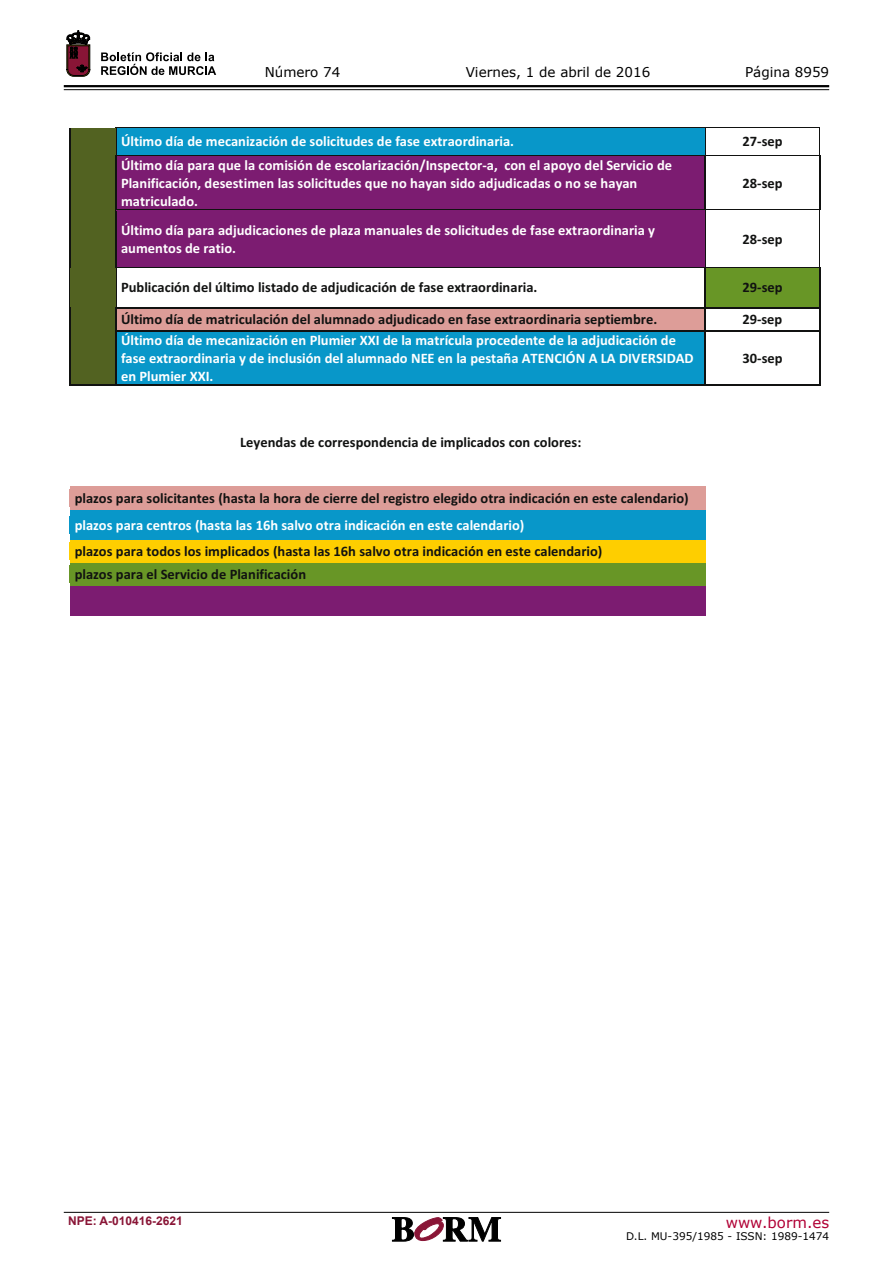
<style>
.page{position:relative;width:893px;height:1263px;background:#fff}
.page>*{position:absolute;margin:0;border:0;box-sizing:border-box;transform-origin:0 0}
.t1{font:15px "Verdana";color:#b10035}
.t2{font:700 14.55px/17.7px "Calibri";letter-spacing:.005em;color:#fff}
.t3{font:700 14.55px/22.8px "Calibri";letter-spacing:.005em;color:#111211}
.t4{font:13.5px "Verdana";color:#000}
.t5{font:700 12px "Arial";color:#891536}
.t6{font:10.5px "Verdana";color:#000}
</style>
<div class="page">
<hr style="left:64px;top:85px;width:765px;height:2px;background:#000">
<hr style="left:64px;top:89px;width:765px;height:1px;background:#000">
<svg style="left:101px;top:52px;width:115px;height:23px"></svg>
<svg style="left:67px;top:31px;width:23px;height:45px"></svg>
<hr style="left:64px;top:1212px;width:765px;height:1px;background:#000">
<svg style="left:392px;top:1217px;width:109px;height:24px"></svg>
<div style="left:70px;top:128px;width:46px;height:27px;background:#526221"></div>
<div style="left:116px;top:128px;width:589px;height:5px;background:#0897c9"></div>
<div style="left:116px;top:133px;width:5px;height:17px;background:#0897c9"></div>
<div style="left:700px;top:133px;width:5px;height:17px;background:#0897c9"></div>
<div style="left:116px;top:150px;width:589px;height:5px;background:#0897c9"></div>
<div style="left:121px;top:133px;width:579px;height:17px;background:#0897c9"></div>
<hr style="left:115px;top:128px;width:705px;height:1px;background:#111211">
<div style="left:70px;top:155px;width:45px;height:55px;background:#526221"></div>
<div style="left:116px;top:156px;width:5px;height:54px;background:#7c1c71"></div>
<hr style="left:700px;top:156px;width:4px;height:54px;background:#7c1c71">
<div style="left:121px;top:156px;width:579px;height:18px;background:#7c1c71"></div>
<div style="left:121px;top:174px;width:579px;height:18px;background:#7c1c71"></div>
<div style="left:121px;top:192px;width:579px;height:18px;background:#7c1c71"></div>
<svg style="left:69px;top:128px;width:1px;height:28px"></svg>
<svg style="left:115px;top:128px;width:2px;height:27px"></svg>
<hr style="left:115px;top:155px;width:590px;height:1px;background:#111211">
<hr style="left:116px;top:156px;width:589px;height:1px;background:#7c1c71">
<svg style="left:705px;top:129px;width:1px;height:26px"></svg>
<hr style="left:705px;top:155px;width:114px;height:1px;background:#111211">
<svg style="left:819px;top:129px;width:2px;height:27px"></svg>
<hr style="left:69px;top:156px;width:1px;height:54px;background:#111211">
<hr style="left:115px;top:156px;width:2px;height:54px;background:#111211">
<hr style="left:705px;top:156px;width:1px;height:54px;background:#111211">
<hr style="left:819px;top:156px;width:2px;height:54px;background:#111211">
<div style="left:70px;top:210px;width:45px;height:57px;background:#526221"></div>
<div style="left:116px;top:211px;width:589px;height:10px;background:#7c1c71"></div>
<div style="left:116px;top:221px;width:5px;height:36px;background:#7c1c71"></div>
<div style="left:700px;top:221px;width:5px;height:36px;background:#7c1c71"></div>
<div style="left:116px;top:257px;width:589px;height:10px;background:#7c1c71"></div>
<div style="left:121px;top:221px;width:579px;height:18px;background:#7c1c71"></div>
<div style="left:121px;top:239px;width:579px;height:18px;background:#7c1c71"></div>
<hr style="left:117px;top:210px;width:588px;height:1px;background:#7c1c71">
<hr style="left:705px;top:210px;width:114px;height:1px;background:#111211">
<hr style="left:69px;top:211px;width:1px;height:56px;background:#111211">
<hr style="left:115px;top:211px;width:2px;height:56px;background:#111211">
<hr style="left:705px;top:211px;width:1px;height:56px;background:#111211">
<hr style="left:820px;top:211px;width:1px;height:56px;background:#111211">
<div style="left:70px;top:267px;width:46px;height:40px;background:#526221"></div>
<div style="left:706px;top:268px;width:113px;height:11px;background:#689626"></div>
<hr style="left:706px;top:279px;width:4px;height:17px;background:#689626">
<hr style="left:815px;top:279px;width:4px;height:17px;background:#689626">
<div style="left:706px;top:296px;width:113px;height:11px;background:#689626"></div>
<div style="left:710px;top:279px;width:105px;height:17px;background:#689626"></div>
<hr style="left:115px;top:267px;width:706px;height:1px;background:#111211">
<hr style="left:70px;top:268px;width:1px;height:39px;background:#111211">
<hr style="left:116px;top:268px;width:1px;height:39px;background:#111211">
<hr style="left:705px;top:268px;width:1px;height:39px;background:#111211">
<hr style="left:819px;top:268px;width:2px;height:39px;background:#111211">
<div style="left:70px;top:307px;width:45px;height:23px;background:#526221"></div>
<hr style="left:116px;top:308px;width:589px;height:2px;background:#dd9d98">
<div style="left:116px;top:310px;width:5px;height:18px;background:#dd9d98"></div>
<div style="left:700px;top:310px;width:5px;height:18px;background:#dd9d98"></div>
<hr style="left:116px;top:328px;width:589px;height:2px;background:#dd9d98">
<div style="left:121px;top:310px;width:579px;height:18px;background:#dd9d98"></div>
<hr style="left:115px;top:307px;width:706px;height:1px;background:#111211">
<hr style="left:115px;top:308px;width:2px;height:22px;background:#111211">
<svg style="left:705px;top:308px;width:1px;height:22px"></svg>
<hr style="left:819px;top:308px;width:2px;height:22px;background:#111211">
<div style="left:70px;top:330px;width:45px;height:55px;background:#526221"></div>
<div style="left:116px;top:331px;width:5px;height:54px;background:#0897c9"></div>
<div style="left:700px;top:331px;width:5px;height:54px;background:#0897c9"></div>
<div style="left:121px;top:331px;width:579px;height:18px;background:#0897c9"></div>
<div style="left:121px;top:349px;width:579px;height:18px;background:#0897c9"></div>
<div style="left:121px;top:367px;width:579px;height:18px;background:#0897c9"></div>
<svg style="left:69px;top:307px;width:1px;height:24px"></svg>
<hr style="left:115px;top:330px;width:706px;height:1px;background:#111211">
<hr style="left:69px;top:331px;width:1px;height:54px;background:#111211">
<hr style="left:115px;top:331px;width:2px;height:54px;background:#111211">
<hr style="left:705px;top:331px;width:1px;height:54px;background:#111211">
<hr style="left:819px;top:331px;width:2px;height:54px;background:#111211">
<hr style="left:69px;top:385px;width:752px;height:1px;background:#111211">
<hr style="left:70px;top:486px;width:635px;height:3px;background:#dd9d98">
<div style="left:70px;top:489px;width:5px;height:18px;background:#dd9d98"></div>
<div style="left:700px;top:489px;width:5px;height:18px;background:#dd9d98"></div>
<hr style="left:70px;top:507px;width:635px;height:3px;background:#dd9d98">
<div style="left:75px;top:489px;width:625px;height:18px;background:#dd9d98"></div>
<div style="left:70px;top:510px;width:635px;height:7px;background:#0897c9"></div>
<div style="left:70px;top:517px;width:5px;height:17px;background:#0897c9"></div>
<div style="left:700px;top:517px;width:5px;height:17px;background:#0897c9"></div>
<div style="left:70px;top:534px;width:635px;height:6px;background:#0897c9"></div>
<div style="left:75px;top:517px;width:625px;height:17px;background:#0897c9"></div>
<hr style="left:70px;top:540px;width:635px;height:3px;background:#fece00">
<div style="left:70px;top:543px;width:5px;height:17px;background:#fece00"></div>
<div style="left:700px;top:543px;width:5px;height:17px;background:#fece00"></div>
<hr style="left:70px;top:560px;width:635px;height:2px;background:#fece00">
<div style="left:75px;top:543px;width:625px;height:17px;background:#fece00"></div>
<hr style="left:70px;top:562px;width:635px;height:3px;background:#689626">
<div style="left:70px;top:565px;width:5px;height:18px;background:#689626"></div>
<div style="left:700px;top:565px;width:5px;height:18px;background:#689626"></div>
<hr style="left:70px;top:583px;width:635px;height:3px;background:#689626">
<div style="left:75px;top:565px;width:625px;height:18px;background:#689626"></div>
<div style="left:70px;top:586px;width:635px;height:29px;background:#7c1c71"></div>
<p class="t4" style="left:265px;top:62px;width:77px">Número 74</p>
<p class="t4" style="left:466px;top:62px;width:186px">Viernes, 1 de abril de 2016</p>
<p class="t4" style="left:745px;top:62px;width:86px">Página 8959</p>
<p class="t2" style="left:121px;top:132px;width:394px">Último día de mecanización de solicitudes de fase extraordinaria.</p>
<p class="t3" style="left:743px;top:129px;width:41px">27-sep</p>
<p class="t2" style="left:121px;top:156px;width:552px">Último día para que la comisión de escolarización/Inspector-a, con el apoyo del Servicio de<br>Planificación, desestimen las solicitudes que no hayan sido adjudicadas o no se hayan matriculado.</p>
<p class="t3" style="left:743px;top:171px;width:41px">28-sep</p>
<p class="t2" style="left:121px;top:221px;width:535px">Último día para adjudicaciones de plaza manuales de solicitudes de fase extraordinaria y aumentos de ratio.</p>
<p class="t3" style="left:743px;top:227px;width:41px">28-sep</p>
<p class="t3" style="left:121px;top:275px;width:418px">Publicación del último listado de adjudicación de fase extraordinaria.</p>
<p class="t3" style="left:743px;top:275px;width:41px">29-sep</p>
<p class="t3" style="left:121px;top:307px;width:538px">Último día de matriculación del alumnado adjudicado en fase extraordinaria septiembre.</p>
<p class="t3" style="left:742px;top:307px;width:41px">29-sep</p>
<p class="t2" style="left:121px;top:331px;width:574px">Último día de mecanización en Plumier XXI de la matrícula procedente de la adjudicación de fase extraordinaria y de inclusión del alumnado NEE en la pestaña ATENCIÓN A LA DIVERSIDAD en Plumier XXI.</p>
<p class="t3" style="left:743px;top:346px;width:41px">30-sep</p>
<p class="t3" style="left:240px;top:430px;width:343px">Leyendas de correspondencia de implicados con colores:</p>
<p class="t3" style="left:75px;top:486px;width:616px">plazos para solicitantes (hasta la hora de cierre del registro elegido otra indicación en este calendario)</p>
<p class="t2" style="left:75px;top:516px;width:451px">plazos para centros (hasta las 16h salvo otra indicación en este calendario)</p>
<p class="t3" style="left:75px;top:539px;width:529px">plazos para todos los implicados (hasta las 16h salvo otra indicación en este calendario) plazos para el Servicio de Planificación</p>
<p class="t5" style="left:68px;top:1213px;width:116px">NPE: A-010416-2621</p>
<p class="t1" style="left:726px;top:1212px;width:105px">www.borm.es</p>
<p class="t6" style="left:626px;top:1229px;width:205px">D.L. MU-395/1985 - ISSN: 1989-1474</p>
</div>
